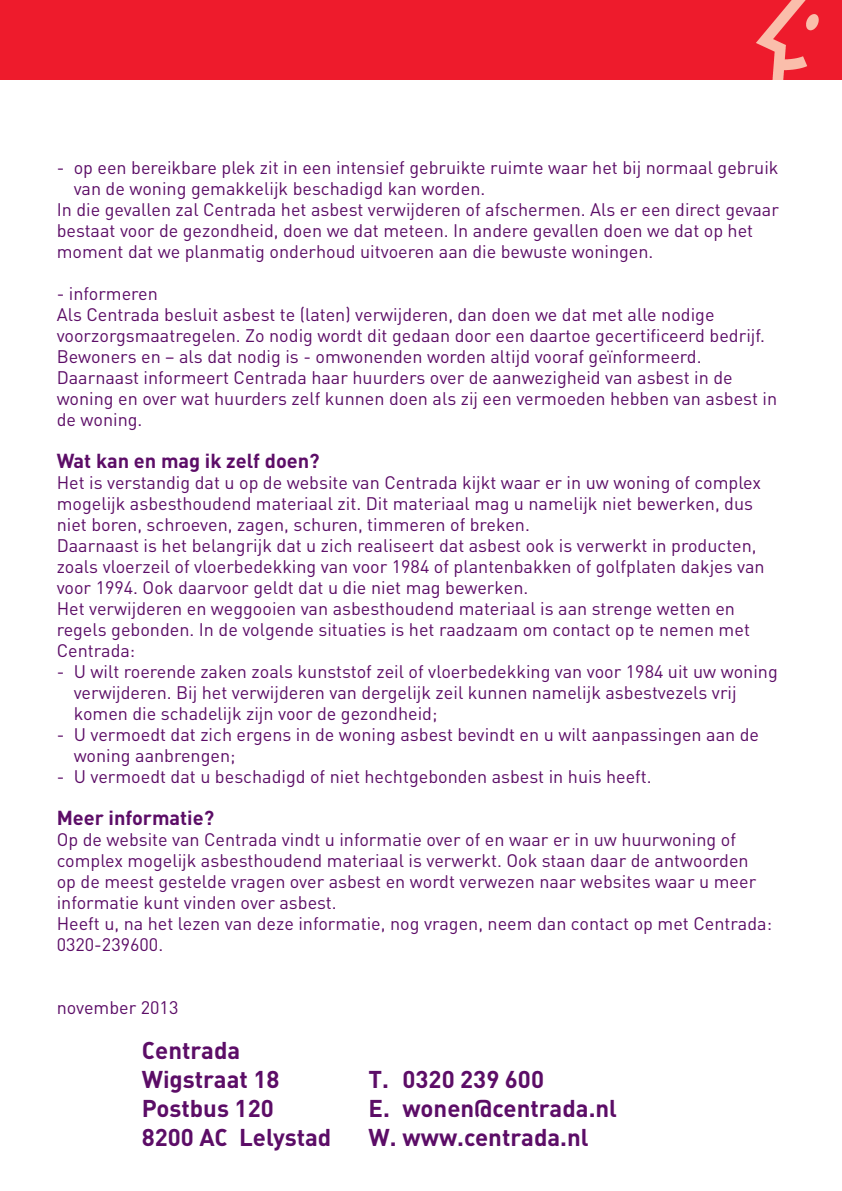
<style>
.page{position:relative;width:842px;height:1191px;background:#fff}
.page>*{position:absolute;margin:0;border:0;box-sizing:border-box;transform-origin:0 0}
.t1{font:700 24px/28.8px "DIN";color:#5c0d67}
.t2{font:700 20px "DIN";color:#5c0d67}
.t3{font:18px/21px "DIN";color:#5c0d67}
</style>
<div class="page">
<hr style="left:841px;top:0;width:1px;height:737px;background:#5c0d67">
<div style="left:0;top:0;width:842px;height:79px;background:#ee1b2c"></div>
<img style="left:756px;top:0;width:63px;height:79px">
<p class="t3" style="left:57px;top:157px;width:723px">- op een bereikbare plek zit in een intensief gebruikte ruimte waar het bij normaal gebruik</p>
<p class="t3" style="left:74px;top:178px;width:413px">van de woning gemakkelijk beschadigd kan worden.</p>
<p class="t3" style="left:57px;top:199px;width:724px">In die gevallen zal Centrada het asbest verwijderen of afschermen. Als er een direct gevaar</p>
<p class="t3" style="left:57px;top:220px;width:698px">bestaat voor de gezondheid, doen we dat meteen. In andere gevallen doen we dat op het</p>
<p class="t3" style="left:57px;top:241px;width:598px">moment dat we planmatig onderhoud uitvoeren aan die bewuste woningen.</p>
<p class="t3" style="left:57px;top:283px;width:722px">- informeren<br>Als Centrada besluit asbest te (laten) verwijderen, dan doen we dat met alle nodige voorzorgsmaatregelen. Zo nodig wordt dit gedaan door een daartoe gecertificeerd bedrijf.<br>Bewoners en – als dat nodig is - omwonenden worden altijd vooraf geïnformeerd.<br>Daarnaast informeert Centrada haar huurders over de aanwezigheid van asbest in de woning en over wat huurders zelf kunnen doen als zij een vermoeden hebben van asbest in de woning.</p>
<p class="t2" style="left:57px;top:448px;width:265px">Wat kan en mag ik zelf doen?</p>
<p class="t3" style="left:57px;top:472px;width:709px">Het is verstandig dat u op de website van Centrada kijkt waar er in uw woning of complex mogelijk asbesthoudend materiaal zit. Dit materiaal mag u namelijk niet bewerken, dus niet boren, schroeven, zagen, schuren, timmeren of breken.<br>Daarnaast is het belangrijk dat u zich realiseert dat asbest ook is verwerkt in producten, zoals vloerzeil of vloerbedekking van voor 1984 of plantenbakken of golfplaten dakjes van voor 1994. Ook daarvoor geldt dat u die niet mag bewerken.<br>Het verwijderen en weggooien van asbesthoudend materiaal is aan strenge wetten en regels gebonden. In de volgende situaties is het raadzaam om contact op te nemen met Centrada:</p>
<p class="t3" style="left:74px;top:661px;width:705px;text-indent:-17px">- U wilt roerende zaken zoals kunststof zeil of vloerbedekking van voor 1984 uit uw woning verwijderen. Bij het verwijderen van dergelijk zeil kunnen namelijk asbestvezels vrij komen die schadelijk zijn voor de gezondheid;</p>
<p class="t3" style="left:74px;top:724px;width:687px;text-indent:-17px">- U vermoedt dat zich ergens in de woning asbest bevindt en u wilt aanpassingen aan de woning aanbrengen;</p>
<p class="t3" style="left:57px;top:766px;width:597px">- U vermoedt dat u beschadigd of niet hechtgebonden asbest in huis heeft.</p>
<p class="t2" style="left:57px;top:805px;width:159px">Meer informatie?</p>
<p class="t3" style="left:57px;top:829px;width:717px">Op de website van Centrada vindt u informatie over of en waar er in uw huurwoning of complex mogelijk asbesthoudend materiaal is verwerkt. Ook staan daar de antwoorden op de meest gestelde vragen over asbest en wordt verwezen naar websites waar u meer informatie kunt vinden over asbest.<br>Heeft u, na het lezen van deze informatie, nog vragen, neem dan contact op met Centrada:<br>0320-239600.</p>
<p class="t3" style="left:57px;top:997px;width:123px">november 2013</p>
<h1 class="t1" style="left:142px;top:1035px;width:191px">Centrada<br>Wigstraat 18<br>Postbus 120<br>8200 AC Lelystad</h1>
<h1 class="t1" style="left:369px;top:1063px;width:250px">T. 0320 239 600<br>E. wonen@centrada.nl<br>W. www.centrada.nl</h1>
</div>
